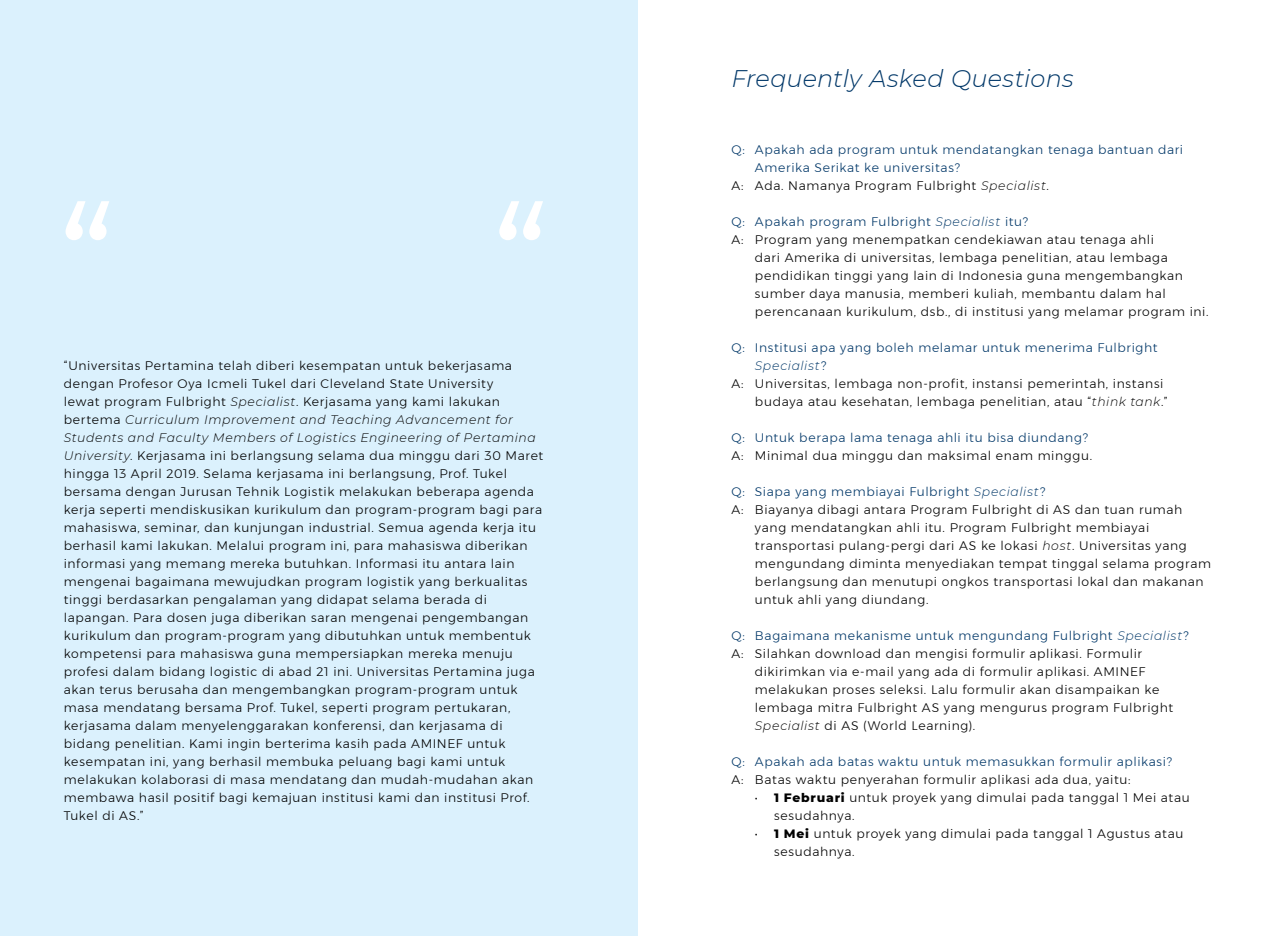
<style>
.page{position:relative;width:1276px;height:936px;background:#fff}
.page>*{position:absolute;margin:0;border:0;box-sizing:border-box;transform-origin:0 0}
.t1{font:300 198px "Montserrat";color:#fff}
.t2{font:italic 300 24px "Montserrat";letter-spacing:.005em;color:#003768}
.t3{font:300 12.3px/18px "Montserrat";letter-spacing:.05em;color:#000}
.t4{font:300 12.3px "Montserrat";letter-spacing:.05em;color:#003768}
.t5{font:italic 300 12.3px "Montserrat";letter-spacing:.05em;color:#003768}
.s1{font-style:italic}
.s2{font-style:normal}
.s3{font-weight:800}
</style>
<div class="page">
<div style="left:0;top:0;width:638px;height:935px;background:#dbf1fd"></div>
<h1 class="t1" style="left:57px;top:130px;width:63px">“</h1>
<h1 class="t1" style="left:491px;top:130px;width:63px">“</h1>
<p class="t3" style="left:64px;top:356px;width:481px">“Universitas Pertamina telah diberi kesempatan untuk bekerjasama dengan Profesor Oya Icmeli Tukel dari Cleveland State University<br>lewat program Fulbright <span class="s1">Specialist</span>. Kerjasama yang kami lakukan bertema <span class="s1">Curriculum Improvement and Teaching Advancement for Students and Faculty Members of Logistics Engineering of Pertamina University</span>. Kerjasama ini berlangsung selama dua minggu dari 30 Maret hingga 13 April 2019. Selama kerjasama ini berlangsung, Prof. Tukel bersama dengan Jurusan Tehnik Logistik melakukan beberapa agenda kerja seperti mendiskusikan kurikulum dan program-program bagi para mahasiswa, seminar, dan kunjungan industrial. Semua agenda kerja itu berhasil kami lakukan. Melalui program ini, para mahasiswa diberikan informasi yang memang mereka butuhkan. Informasi itu antara lain mengenai bagaimana mewujudkan program logistik yang berkualitas tinggi berdasarkan pengalaman yang didapat selama berada di lapangan. Para dosen juga diberikan saran mengenai pengembangan kurikulum dan program-program yang dibutuhkan untuk membentuk kompetensi para mahasiswa guna mempersiapkan mereka menuju profesi dalam bidang logistic di abad 21 ini. Universitas Pertamina juga akan terus berusaha dan mengembangkan program-program untuk masa mendatang bersama Prof. Tukel, seperti program pertukaran, kerjasama dalam menyelenggarakan konferensi, dan kerjasama di bidang penelitian. Kami ingin berterima kasih pada AMINEF untuk kesempatan ini, yang berhasil membuka peluang bagi kami untuk melakukan kolaborasi di masa mendatang dan mudah-mudahan akan membawa hasil positif bagi kemajuan institusi kami dan institusi Prof.<br>Tukel di AS.”</p>
<h2 class="t2" style="left:731px;top:62px;width:343px">Frequently Asked Questions</h2>
<p class="t4" style="left:731px;top:140px;width:453px">Q: Apakah ada program untuk mendatangkan tenaga bantuan dari</p>
<p class="t4" style="left:755px;top:158px;width:206px">Amerika Serikat ke universitas?</p>
<p class="t3" style="left:731px;top:176px;width:319px">A: Ada. Namanya Program Fulbright <span class="s1">Specialist</span>.</p>
<p class="t4" style="left:731px;top:212px;width:298px">Q: Apakah program Fulbright <span class="s1">Specialist</span> itu?</p>
<p class="t3" style="left:731px;top:230px;width:424px">A: Program yang menempatkan cendekiawan atau tenaga ahli</p>
<p class="t3" style="left:755px;top:248px;width:414px">dari Amerika di universitas, lembaga penelitian, atau lembaga</p>
<p class="t3" style="left:755px;top:266px;width:429px">pendidikan tinggi yang lain di Indonesia guna mengembangkan</p>
<p class="t3" style="left:755px;top:284px;width:412px">sumber daya manusia, memberi kuliah, membantu dalam hal</p>
<p class="t3" style="left:755px;top:302px;width:455px">perencanaan kurikulum, dsb., di institusi yang melamar program ini.</p>
<p class="t4" style="left:731px;top:338px;width:427px">Q: Institusi apa yang boleh melamar untuk menerima Fulbright</p>
<p class="t5" style="left:755px;top:357px;width:73px">Specialist<span class="s2">?</span></p>
<p class="t3" style="left:731px;top:374px;width:433px">A: Universitas, lembaga non-profit, instansi pemerintah, instansi</p>
<p class="t3" style="left:755px;top:392px;width:414px">budaya atau kesehatan, lembaga penelitian, atau “<span class="s1">think tank</span>.”</p>
<p class="t4" style="left:731px;top:428px;width:358px">Q: Untuk berapa lama tenaga ahli itu bisa diundang?</p>
<p class="t3" style="left:731px;top:446px;width:362px">A: Minimal dua minggu dan maksimal enam minggu.</p>
<p class="t4" style="left:731px;top:482px;width:315px">Q: Siapa yang membiayai Fulbright <span class="s1">Specialist</span>?</p>
<p class="t3" style="left:731px;top:500px;width:452px">A: Biayanya dibagi antara Program Fulbright di AS dan tuan rumah</p>
<p class="t3" style="left:755px;top:518px;width:396px">yang mendatangkan ahli itu. Program Fulbright membiayai</p>
<p class="t3" style="left:755px;top:536px;width:433px">transportasi pulang-pergi dari AS ke lokasi <span class="s1">host</span>. Universitas yang</p>
<p class="t3" style="left:755px;top:554px;width:457px">mengundang diminta menyediakan tempat tinggal selama program</p>
<p class="t3" style="left:755px;top:572px;width:450px">berlangsung dan menutupi ongkos transportasi lokal dan makanan</p>
<p class="t3" style="left:755px;top:590px;width:175px">untuk ahli yang diundang.</p>
<p class="t4" style="left:731px;top:626px;width:458px">Q: Bagaimana mekanisme untuk mengundang Fulbright <span class="s1">Specialist</span>?</p>
<p class="t3" style="left:731px;top:644px;width:412px">A: Silahkan download dan mengisi formulir aplikasi. Formulir</p>
<p class="t3" style="left:755px;top:662px;width:392px">dikirimkan via e-mail yang ada di formulir aplikasi. AMINEF</p>
<p class="t3" style="left:755px;top:680px;width:406px">melakukan proses seleksi. Lalu formulir akan disampaikan ke</p>
<p class="t3" style="left:755px;top:698px;width:420px">lembaga mitra Fulbright AS yang mengurus program Fulbright</p>
<p class="t3" style="left:755px;top:716px;width:222px"><span class="s1">Specialist</span> di AS (World Learning).</p>
<p class="t4" style="left:731px;top:752px;width:442px">Q: Apakah ada batas waktu untuk memasukkan formulir aplikasi?</p>
<p class="t3" style="left:731px;top:770px;width:400px">A: Batas waktu penyerahan formulir aplikasi ada dua, yaitu:</p>
<p class="t3" style="left:774px;top:788px;width:417px;text-indent:-19px">• <span class="s3">1 Februari</span> untuk proyek yang dimulai pada tanggal 1 Mei atau sesudahnya.</p>
<p class="t3" style="left:774px;top:824px;width:411px;text-indent:-19px">• <span class="s3">1 Mei</span> untuk proyek yang dimulai pada tanggal 1 Agustus atau sesudahnya.</p>
</div>
